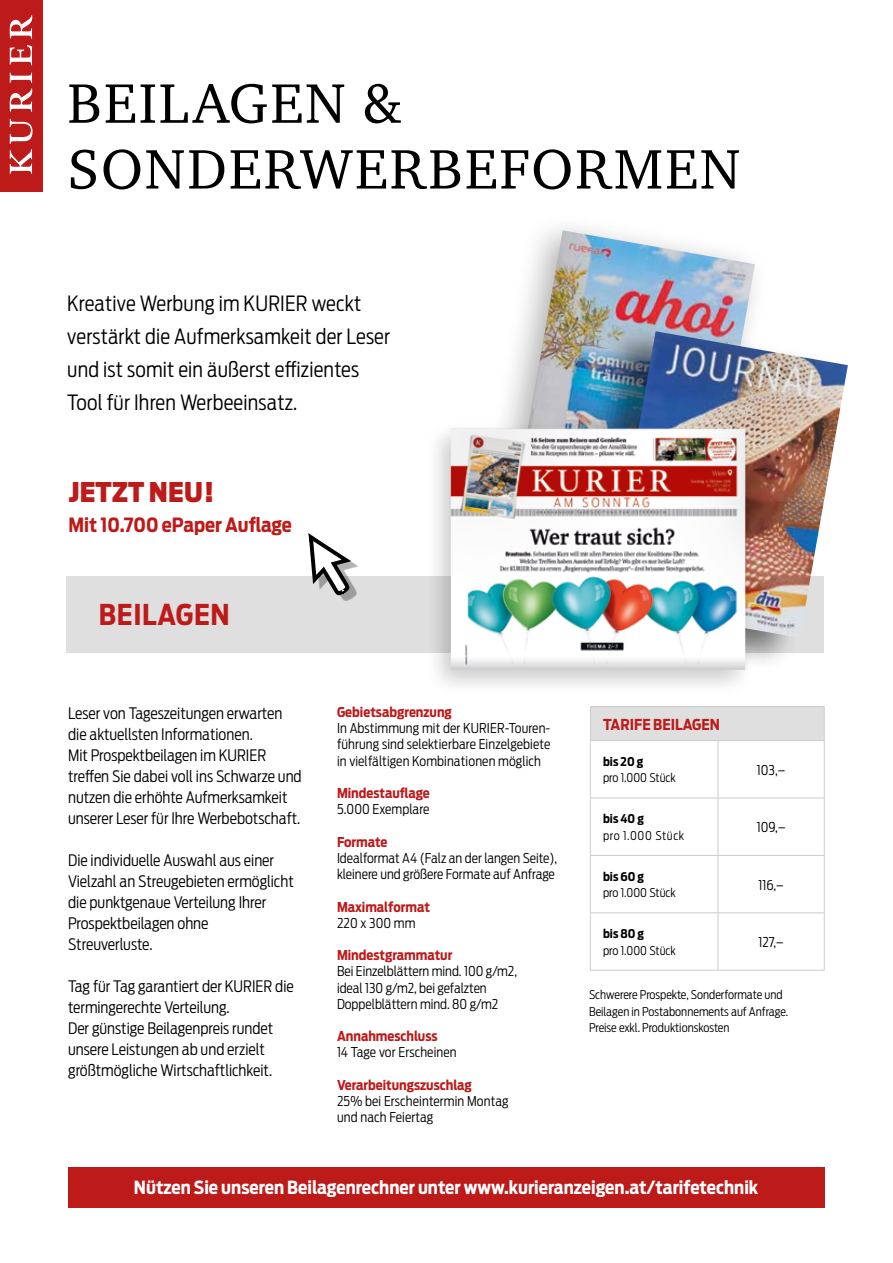
<style>
.page{position:relative;width:893px;height:1263px;background:#fff}
.page>*{position:absolute;margin:0;border:0;box-sizing:border-box;transform-origin:0 0}
.t1{font:57px/65.8px "Charter ITC Pro";letter-spacing:.035em;color:#000}
.t2{font:700 28.5px "Antenna Cond";letter-spacing:.02em;color:#bd1a1a}
.t3{font:900 27px "Antenna Cond";letter-spacing:.01em;color:#bd1a1a}
.t4{font:300 20.85px/33px "Antenna Cond";letter-spacing:.01em;color:#000}
.t5{font:700 19.5px "Antenna Cond";color:#bd1a1a}
.t6{font:700 18px "Antenna Cond";color:#fff}
.t7{font:300 15.75px/21px "Antenna Cond";color:#000}
.t8{font:700 15px "Antenna Cond";color:#bd1a1a}
.t9{font:300 13.5px/16.2px "Antenna Cond";color:#000}
.t10{font:700 13.5px "Antenna Cond";color:#bd1a1a}
.t11{font:300 12px/16.5px "Antenna Cond";color:#000}
.t12{font:700 12px "Antenna Cond";color:#000}
.t13{font:300 12px "Antenna Cond";letter-spacing:.05em;color:#000}
</style>
<div class="page">
<div style="left:67px;top:576px;width:757px;height:77px;background:#dfdfe0"></div>
<div style="left:315px;top:538px;width:43px;height:63px;background:#000;opacity:.3"></div>
<svg style="left:308px;top:533px;width:48px;height:68px"></svg>
<img style="left:515px;top:230px;width:240px;height:173px">
<div style="left:558px;top:321px;width:284px;height:351px;background:#000;opacity:.5"></div>
<img style="left:608px;top:331px;width:240px;height:307px">
<div style="left:590px;top:706px;width:234px;height:34px;background:#dfdfe0"></div>
<hr style="left:590px;top:707px;width:1px;height:33px;background:#cbcccd">
<hr style="left:718px;top:706px;width:107px;height:1px;background:#cbcccd">
<hr style="left:824px;top:707px;width:1px;height:33px;background:#cbcccd">
<hr style="left:590px;top:740px;width:128px;height:1px;background:#cbcccd">
<hr style="left:590px;top:741px;width:1px;height:57px;background:#cbcccd">
<hr style="left:718px;top:740px;width:107px;height:1px;background:#cbcccd">
<hr style="left:718px;top:741px;width:1px;height:57px;background:#cbcccd">
<hr style="left:824px;top:741px;width:1px;height:57px;background:#cbcccd">
<hr style="left:590px;top:798px;width:128px;height:1px;background:#cbcccd">
<hr style="left:590px;top:798px;width:1px;height:57px;background:#cbcccd">
<hr style="left:718px;top:798px;width:107px;height:1px;background:#cbcccd">
<hr style="left:718px;top:798px;width:1px;height:57px;background:#cbcccd">
<hr style="left:824px;top:798px;width:1px;height:57px;background:#cbcccd">
<hr style="left:590px;top:855px;width:128px;height:1px;background:#cbcccd">
<hr style="left:590px;top:856px;width:1px;height:56px;background:#cbcccd">
<hr style="left:718px;top:855px;width:107px;height:1px;background:#cbcccd">
<hr style="left:718px;top:856px;width:1px;height:56px;background:#cbcccd">
<hr style="left:824px;top:856px;width:1px;height:56px;background:#cbcccd">
<hr style="left:590px;top:912px;width:128px;height:1px;background:#cbcccd">
<hr style="left:590px;top:913px;width:1px;height:57px;background:#cbcccd">
<hr style="left:718px;top:912px;width:107px;height:1px;background:#cbcccd">
<hr style="left:718px;top:913px;width:1px;height:57px;background:#cbcccd">
<hr style="left:824px;top:913px;width:1px;height:57px;background:#cbcccd">
<hr style="left:590px;top:970px;width:128px;height:1px;background:#cbcccd">
<hr style="left:718px;top:970px;width:107px;height:1px;background:#cbcccd">
<img style="left:436px;top:403px;width:387px;height:304px">
<div style="left:68px;top:1167px;width:757px;height:41px;background:#bd1a1a"></div>
<div style="left:0;top:0;width:42px;height:191px;background:#bd1a1a"></div>
<svg style="left:10px;top:119px;width:23px;height:55px"></svg>
<svg style="left:10px;top:73px;width:22px;height:39px"></svg>
<svg style="left:10px;top:45px;width:22px;height:20px"></svg>
<svg style="left:10px;top:15px;width:22px;height:24px"></svg>
<h1 class="t1" style="left:67px;top:69px;width:674px">BEILAGEN &amp;<br>SONDERWERBEFORMEN</h1>
<h3 class="t4" style="left:67px;top:287px;width:324px">Kreative Werbung im KURIER weckt verstärkt die Aufmerksamkeit der Leser und ist somit ein äußerst effizientes Tool für Ihren Werbeeinsatz.</h3>
<h3 class="t3" style="left:68px;top:476px;width:147px">JETZT NEU!</h3>
<p class="t5" style="left:68px;top:513px;width:225px">Mit 10.700 ePaper Auflage</p>
<h2 class="t2" style="left:99px;top:597px;width:132px">BEILAGEN</h2>
<p class="t7" style="left:68px;top:703px;width:235px">Leser von Tageszeitungen erwarten die aktuellsten Informationen.<br>Mit Prospektbeilagen im KURIER treffen Sie dabei voll ins Schwarze und nutzen die erhöhte Aufmerksamkeit unserer Leser für Ihre Werbebotschaft.</p>
<p class="t7" style="left:68px;top:850px;width:227px">Die individuelle Auswahl aus einer<br>Vielzahl an Streugebieten ermöglicht die punktgenaue Verteilung Ihrer<br>Prospektbeilagen ohne<br>Streuverluste.</p>
<p class="t7" style="left:68px;top:976px;width:227px">Tag für Tag garantiert der KURIER die termingerechte Verteilung.<br>Der günstige Beilagenpreis rundet unsere Leistungen ab und erzielt größtmögliche Wirtschaftlichkeit.</p>
<p class="t10" style="left:337px;top:704px;width:117px">Gebietsabgrenzung</p>
<p class="t9" style="left:337px;top:720px;width:215px;text-align:justify">In Abstimmung mit der KURIER-Touren&shy;führung sind selektierbare Einzelgebiete in vielfältigen Kombinationen möglich</p>
<p class="t10" style="left:337px;top:785px;width:94px">Mindestauflage</p>
<p class="t9" style="left:337px;top:801px;width:94px">5.000 Exemplare</p>
<p class="t10" style="left:337px;top:834px;width:52px">Formate</p>
<p class="t9" style="left:337px;top:850px;width:222px">Idealformat A4 (Falz an der langen Seite), kleinere und größere Formate auf Anfrage</p>
<p class="t10" style="left:337px;top:898px;width:94px">Maximalformat</p>
<p class="t9" style="left:337px;top:915px;width:80px">220 x 300 mm</p>
<p class="t10" style="left:337px;top:947px;width:117px">Mindestgrammatur</p>
<p class="t9" style="left:337px;top:963px;width:182px">Bei Einzelblättern mind. 100 g/m2, ideal 130 g/m2, bei gefalzten<br>Doppelblättern mind. 80 g/m2</p>
<p class="t10" style="left:337px;top:1028px;width:102px">Annahmeschluss</p>
<p class="t9" style="left:337px;top:1044px;width:121px">14 Tage vor Erscheinen</p>
<p class="t10" style="left:337px;top:1077px;width:136px">Verarbeitungszuschlag</p>
<p class="t9" style="left:337px;top:1093px;width:173px">25% bei Erscheintermin Montag und nach Feiertag</p>
<p class="t8" style="left:603px;top:715px;width:118px">TARIFE BEILAGEN</p>
<p class="t12" style="left:603px;top:754px;width:42px">bis 20 g</p>
<p class="t11" style="left:603px;top:770px;width:74px">pro 1.000 Stück</p>
<p class="t12" style="left:603px;top:812px;width:42px">bis 40 g</p>
<p class="t13" style="left:603px;top:828px;width:83px">pro 1.000 Stück</p>
<p class="t12" style="left:603px;top:869px;width:43px">bis 60 g</p>
<p class="t11" style="left:603px;top:884px;width:74px">pro 1.000 Stück</p>
<p class="t12" style="left:603px;top:926px;width:43px">bis 80 g</p>
<p class="t11" style="left:603px;top:942px;width:74px">pro 1.000 Stück</p>
<p class="t9" style="left:757px;top:762px;width:30px">103,–</p>
<p class="t9" style="left:757px;top:819px;width:30px">109,–</p>
<p class="t9" style="left:758px;top:876px;width:27px">116,–</p>
<p class="t9" style="left:758px;top:934px;width:27px">127,–</p>
<p class="t11" style="left:589px;top:987px;width:201px">Schwerere Prospekte, Sonderformate und<br>Beilagen in Postabonnements auf Anfrage.<br>Preise exkl. Produktionskosten</p>
<p class="t6" style="left:134px;top:1177px;width:626px">Nützen Sie unseren Beilagenrechner unter www.kurieranzeigen.at/tarifetechnik</p>
</div>
